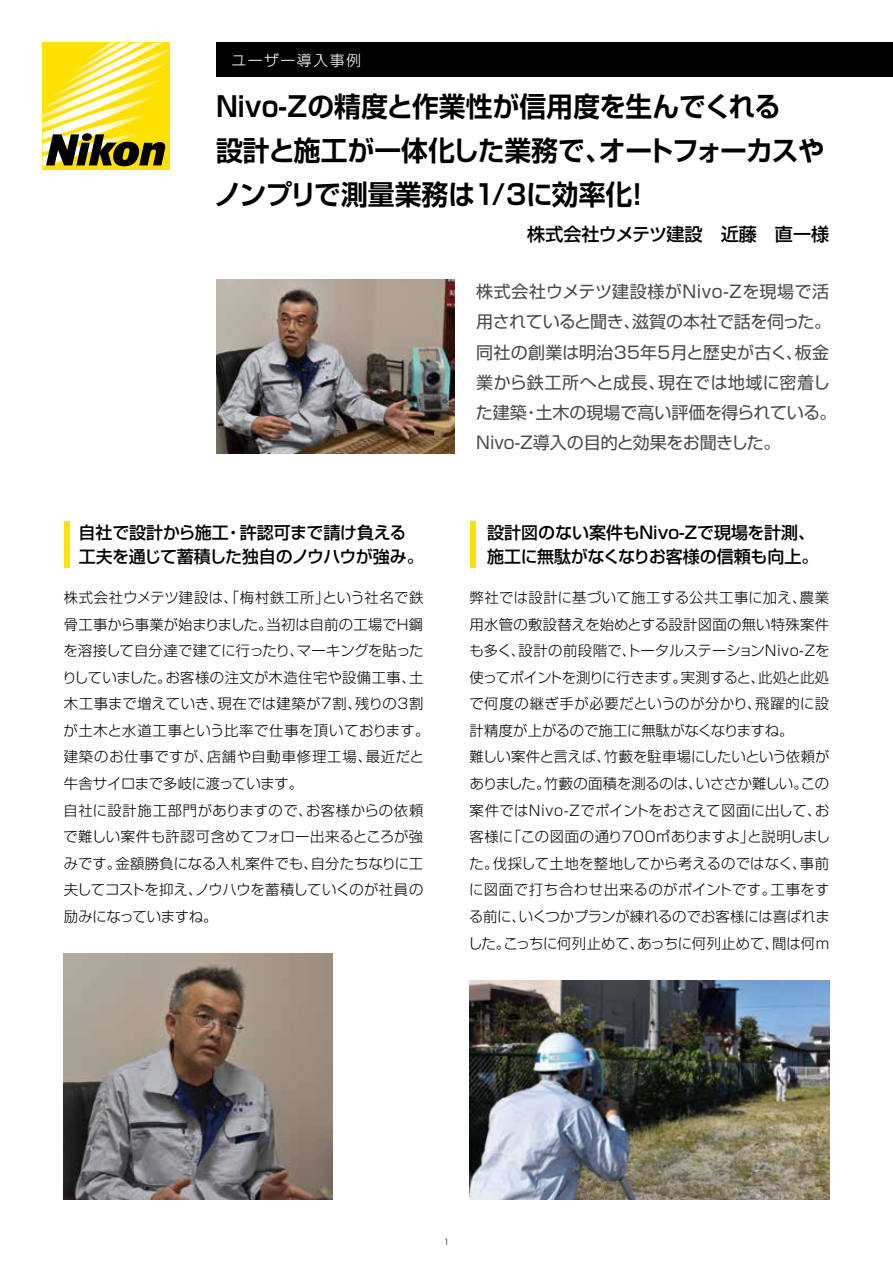
<style>
.page{position:relative;width:893px;height:1263px;background:#fff}
.page>*{position:absolute;margin:0;border:0;box-sizing:border-box;transform-origin:0 0}
.t1{font:700 27.6px/43.7px "Shin Go Pro De";color:#000}
.t2{font:500 18px "Shin Go Pro";color:#000}
.t3{font:16.95px/30.3px "Shin Go Pro";color:#4c4948}
.t4{font:500 16.95px/24.5px "Shin Go Pro";letter-spacing:-.01em;color:#000}
.t5{font:300 14.85px "Shin Go Pro";letter-spacing:.1em;color:#fff}
.t6{font:300 14.4px/26.5px "Shin Go Pro";letter-spacing:.01em;color:#000}
.t7{font:300 7.95px "Shin Go Pro";color:#000}
</style>
<div class="page">
<div style="left:216px;top:43px;width:677px;height:34px;background:#000"></div>
<div style="left:43px;top:43px;width:127px;height:127px;background:#ffe100"></div>
<svg style="left:43px;top:43px;width:127px;height:124px"></svg>
<img style="left:216px;top:280px;width:238px;height:174px">
<img style="left:470px;top:980px;width:359px;height:219px">
<img style="left:64px;top:953px;width:269px;height:246px">
<div style="left:64px;top:521px;width:6px;height:47px;background:#ffe100"></div>
<div style="left:470px;top:521px;width:5px;height:47px;background:#ffe100"></div>
<p class="t5" style="left:232px;top:48px;width:131px">ユーザー導入事例</p>
<h1 class="t1" style="left:214px;top:82px;width:612px">Nivo-Zの精度と作業性が信用度を生んでくれる<br>設計と施工が一体化した業務で、オートフォーカスやノンプリで測量業務は1/3に効率化！</h1>
<p class="t2" style="left:527px;top:220px;width:303px">株式会社ウメテツ建設　近藤　直一様</p>
<p class="t3" style="left:476px;top:274px;width:362px">株式会社ウメテツ建設様がNivo-Zを現場で活用されていると聞き、滋賀の本社で話を伺った。同社の創業は明治35年5月と歴史が古く、板金業から鉄工所へと成長、現在では地域に密着した建築・土木の現場で高い評価を得られている。<br>Nivo-Z導入の目的と効果をお聞きした。</p>
<p class="t4" style="left:79px;top:518px;width:347px">自社で設計から施工・許認可まで請け負える工夫を通じて蓄積した独自のノウハウが強み。</p>
<p class="t4" style="left:487px;top:518px;width:333px">設計図のない案件もNivo-Zで現場を計測、施工に無駄がなくなりお客様の信頼も向上。</p>
<p class="t6" style="left:63px;top:582px;width:369px">株式会社ウメテツ建設は、「梅村鉄工所」という社名で鉄骨工事から事業が始まりました。当初は自前の工場でＨ鋼を溶接して自分達で建てに行ったり、マーキングを貼ったりしていました。お客様の注文が木造住宅や設備工事、土木工事まで増えていき、現在では建築が7割、残りの3割が土木と水道工事という比率で仕事を頂いております。建築のお仕事ですが、店舗や自動車修理工場、最近だと牛舎サイロまで多岐に渡っています。<br>自社に設計施工部門がありますので、お客様からの依頼で難しい案件も許認可含めてフォロー出来るところが強みです。金額勝負になる入札案件でも、自分たちなりに工夫してコストを抑え、ノウハウを蓄積していくのが社員の励みになっていますね。</p>
<p class="t6" style="left:468px;top:582px;width:364px">弊社では設計に基づいて施工する公共工事に加え、農業用水管の敷設替えを始めとする設計図面の無い特殊案件も多く、設計の前段階で、トータルステーションNivo-Zを使ってポイントを測りに行きます。実測すると、此処と此処で何度の継ぎ手が必要だというのが分かり、飛躍的に設計精度が上がるので施工に無駄がなくなりますね。<br>難しい案件と言えば、竹藪を駐車場にしたいという依頼がありました。竹藪の面積を測るのは、いささか難しい。この案件ではNivo-Zでポイントをおさえて図面に出して、お客様に「この図面の通り700㎡ありますよ」と説明しました。伐採して土地を整地してから考えるのではなく、事前に図面で打ち合わせ出来るのがポイントです。工事をする前に、いくつかプランが練れるのでお客様には喜ばれました。こっちに何列止めて、あっちに何列止めて、間は何m</p>
<p class="t7" style="left:443px;top:1235px;width:8px">1</p>
</div>
